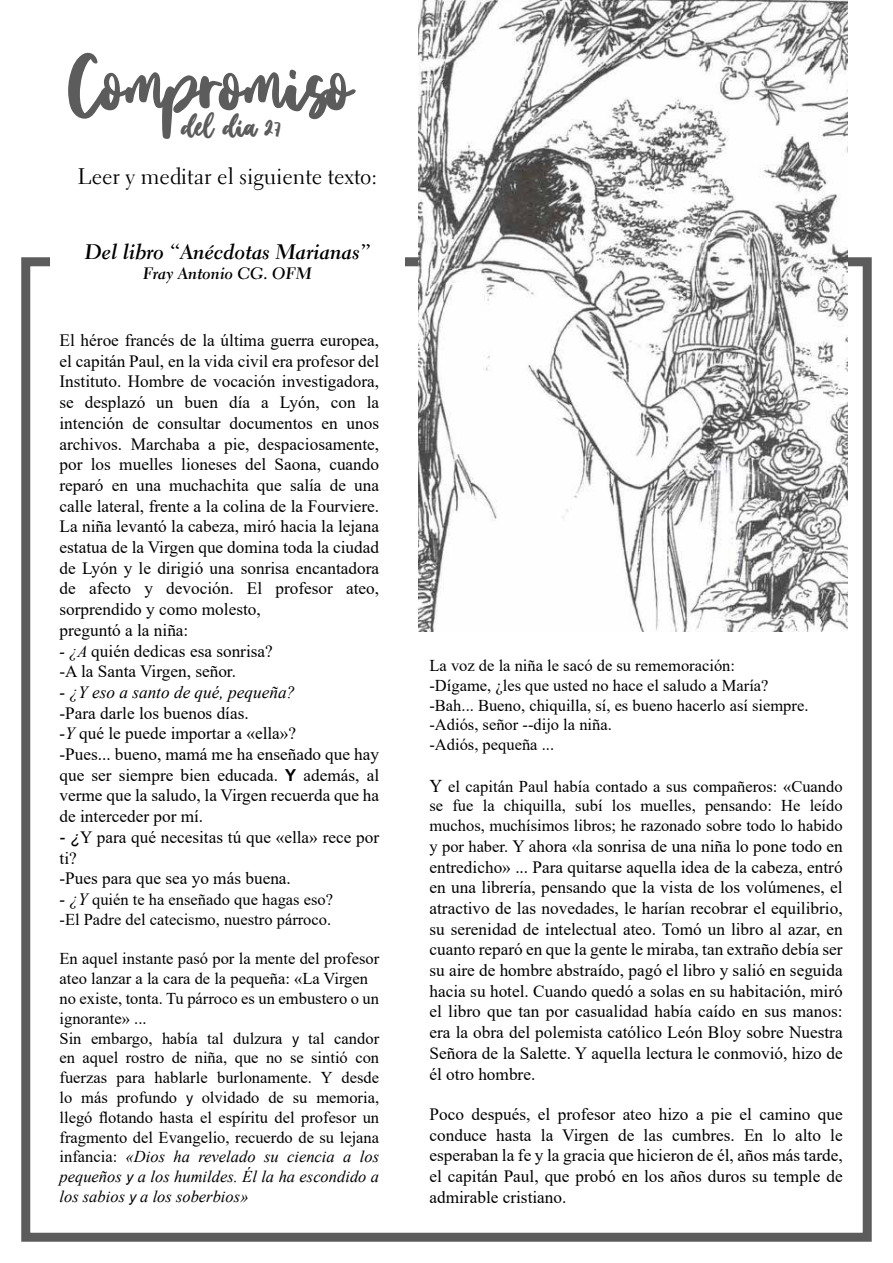
<style>
.page{position:relative;width:893px;height:1263px;background:#fff}
.page>*{position:absolute;margin:0;border:0;box-sizing:border-box;transform-origin:0 0}
.t1{font:67.95px "Homeday";color:#5c5c5c}
.t2{font:27.75px "Homeday";color:#5c5c5c}
.t3{font:22.5px "Electra LT Std";color:#000}
.t4{font:21px "Electra LT Std Bold Cursive";color:#000}
.t5{font:17.25px/20.7px "Times New Roman";color:#000}
.t6{font:italic 17.25px "Times New Roman";color:#000}
.t7{font:16.5px/19.8px "Times New Roman";color:#000}
.t8{font:16.5px "Electra LT Std Bold Cursive";color:#000}
.s1{font-style:italic;font-size:16.5px}
.s2{font-style:italic}
.s3{font-family:"Arial";font-weight:700;font-size:16.5px}
.s4{font-family:"Arial";font-style:italic;font-size:16.5px}
.s5{font-style:italic;font-size:17.25px}
.s6{font-family:"Arial";font-size:14.25px}
.s7{font-family:"Arial";font-style:italic;font-size:14.25px}
.s8{font-size:18px}
.s9{font-size:16.5px}
</style>
<div class="page">
<div style="left:21px;top:257px;width:851px;height:985px;border:9px solid #5c5c5c"></div>
<img style="left:418px;top:0;width:430px;height:631px">
<div style="left:50px;top:229px;width:355px;height:57px;background:#fff"></div>
<h1 class="t1" style="left:68px;top:27px;width:286px">Compromiso</h1>
<h2 class="t2" style="left:182px;top:102px;width:101px">del día 27</h2>
<h3 class="t3" style="left:78px;top:162px;width:301px">Leer y meditar el siguiente texto:</h3>
<p class="t4" style="left:85px;top:239px;width:287px">Del libro “Anécdotas Marianas”</p>
<p class="t8" style="left:143px;top:263px;width:170px">Fray Antonio CG. OFM</p>
<p class="t5" style="left:60px;top:329px;width:321px">El héroe francés de la última guerra europea, el capitán Paul, en la vida civil era profesor del Instituto. Hombre de vocación investigadora, se desplazó un buen día a Lyón, con la intención de consultar documentos en unos archivos. Marchaba a pie, despaciosamente, por los muelles lioneses del Saona, cuando reparó en una muchachita que salía de una calle lateral, frente a la colina de la Fourviere.<br>La niña levantó la cabeza, miró hacia la lejana estatua de la Virgen que domina toda la ciudad de Lyón y le dirigió una sonrisa encantadora de afecto y devoción. El profesor ateo, sorprendido y como molesto,<br>preguntó a la niña:</p>
<p class="t5" style="left:60px;top:640px;width:215px"><span class="s1">- ¿A</span> quién dedicas esa sonrisa? -A la Santa Virgen, señor.</p>
<p class="t6" style="left:60px;top:680px;width:237px">- ¿Y eso a santo de qué, pequeña?</p>
<p class="t5" style="left:60px;top:702px;width:321px">-Para darle los buenos días.<br><span class="s2">-Y</span> qué le puede importar a «ella»?<br>-Pues... bueno, mamá me ha enseñado que hay que ser siempre bien educada. <span class="s3">Y</span> además, al verme que la saludo, la Virgen recuerda que ha de interceder por mí.</p>
<p class="t5" style="left:60px;top:826px;width:321px"><span class="s4">- ¿</span>Y para qué necesitas tú que «ella» rece por ti?<br>-Pues para que sea yo más buena.</p>
<p class="t7" style="left:60px;top:889px;width:275px"><span class="s5">- ¿Y</span> quién te ha enseñado que hagas eso? -El Padre del catecismo, nuestro párroco.</p>
<p class="t7" style="left:60px;top:948px;width:321px">En aquel instante pasó por la mente del profesor ateo lanzar a la cara de la pequeña: «La Virgen no existe, tonta. Tu párroco es un embustero o un ignorante» ...<br>Sin embargo, había tal dulzura <span class="s6">y</span> tal candor en aquel rostro de niña, que no se sintió con fuerzas para hablarle burlonamente. Y desde lo más profundo <span class="s6">y</span> olvidado de su memoria, llegó flotando hasta el espíritu del profesor un fragmento del Evangelio, recuerdo de su lejana infancia: <span class="s2">«Dios ha revelado su ciencia a los pequeños</span> <span class="s7">y</span> <span class="s2">a los humildes. Él la ha escondido a los sabios</span> <span class="s7">y</span> <span class="s2">a los soberbios»</span></p>
<p class="t7" style="left:429px;top:655px;width:380px">La voz de la niña le sacó de su rememoración:<br>-Dígame, ¿les que usted no hace el saludo a María? -Bah... Bueno, chiquilla, sí, es bueno hacerlo así siempre. -Adiós, señor --dijo la niña.<br>-Adiós, pequeña ...</p>
<p class="t7" style="left:429px;top:775px;width:415px;text-align:justify"><span class="s8">Y</span> el capitán Paul había contado a sus compañeros: «Cuando se fue la chiquilla, subí los muelles, pensando: He leído muchos, muchísimos libros; he razonado sobre todo lo habido</p>
<p class="t5" style="left:429px;top:835px;width:415px;text-align:justify"><span class="s9">y por haber.</span> Y ahora «la sonrisa de una niña lo pone todo en entredicho» ... Para quitarse aquella idea de la cabeza, entró en una librería, pensando que la vista de los volúmenes, el atractivo de las novedades, le harían recobrar el equilibrio, su serenidad de intelectual ateo. Tomó un libro al azar, en cuanto reparó en que la gente le miraba, tan extraño debía ser su aire de hombre abstraído, pagó el libro y salió en seguida hacia su hotel. Cuando quedó a solas en su habitación, miró el libro que tan por casualidad había caído en sus manos: era la obra del polemista católico León Bloy sobre Nuestra Señora de la Salette. Y aquella lectura le conmovió, hizo de él otro hombre.</p>
<p class="t5" style="left:429px;top:1103px;width:415px;text-align:justify">Poco después, el profesor ateo hizo a pie el camino que conduce hasta la Virgen de las cumbres. En lo alto le esperaban la fe y la gracia que hicieron de él, años más tarde, el capitán Paul, que probó en los años duros su temple de admirable cristiano.</p>
</div>
